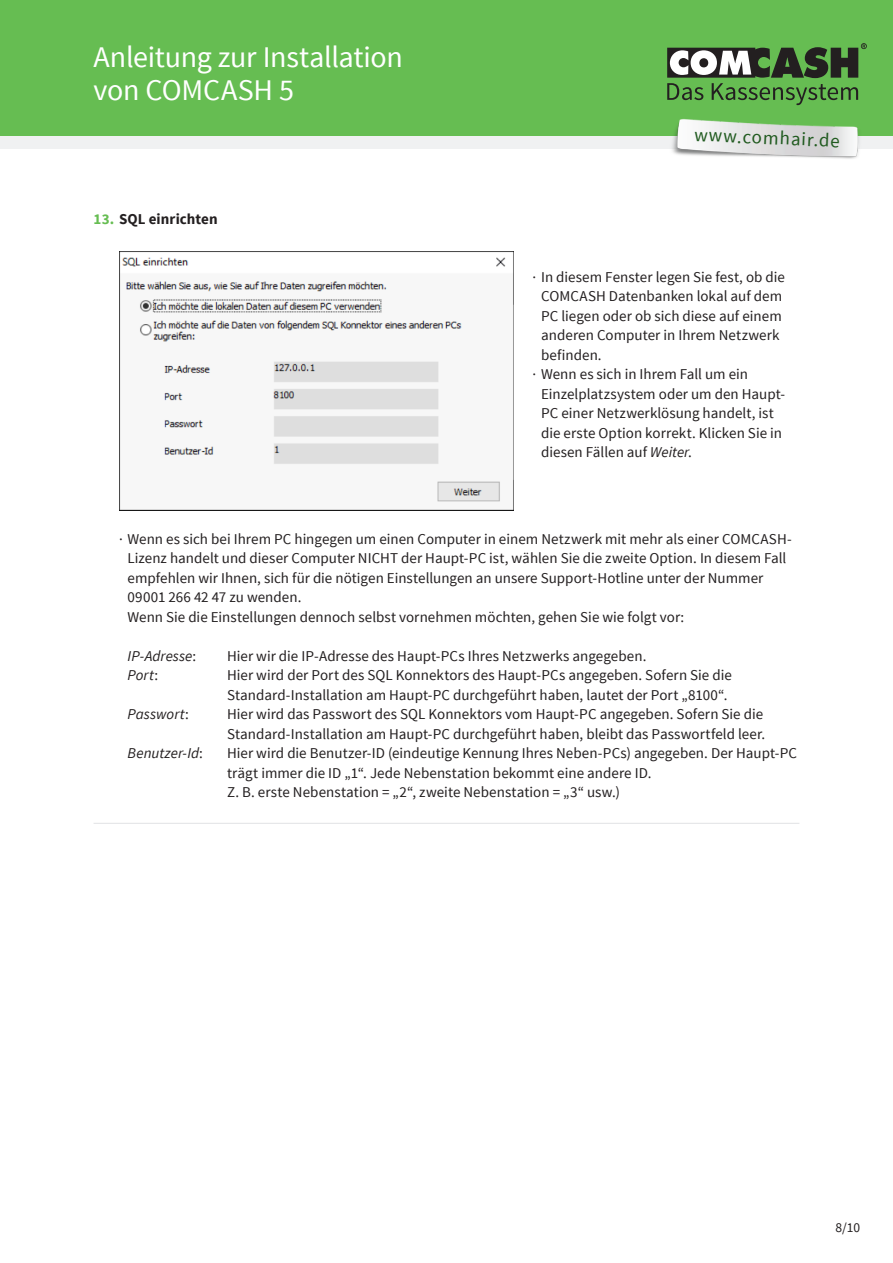
<style>
.page{position:relative;width:893px;height:1263px;background:#fff}
.page>*{position:absolute;margin:0;border:0;box-sizing:border-box;transform-origin:0 0}
.t1{font:30px/33px "Source Sans Pro";letter-spacing:-.01em;color:#fff}
.t2{font:18.9px "Source Sans Pro";color:#205a1f}
.t3{font:15px/19.5px "Source Sans Pro";color:#231f20}
.t4{font:italic 15px "Source Sans Pro";color:#231f20}
.t5{font:700 15px "Source Sans Pro";letter-spacing:.005em;color:#231f20}
.t6{font:13.5px "Source Sans Pro";color:#231f20}
.s1{color:#66bd52}
.s2{font-style:italic}
.s3{font-style:normal}
</style>
<div class="page">
<div style="left:0;top:0;width:893px;height:136px;background:#66bd52"></div>
<div style="left:0;top:136px;width:893px;height:13px;background:#f0f1f2"></div>
<img style="left:672px;top:119px;width:187px;height:40px">
<svg style="left:667px;top:43px;width:200px;height:62px"></svg>
<hr style="left:94px;top:823px;width:705px;height:1px;background:#e1e2e4">
<img style="left:119px;top:251px;width:395px;height:260px">
<h1 class="t1" style="left:94px;top:41px;width:311px">Anleitung zur Installation von COMCASH 5</h1>
<p class="t5" style="left:94px;top:209px;width:126px"><span class="s1">13.</span> SQL einrichten</p>
<p class="t2" style="left:695px;top:122px;width:147px;rotate:3deg">www.comhair.de</p>
<p class="t3" style="left:533px;top:267px;width:254px">· In diesem Fenster legen Sie fest, ob die</p>
<p class="t3" style="left:541px;top:287px;width:243px">COMCASH Datenbanken lokal auf dem</p>
<p class="t3" style="left:541px;top:306px;width:242px">PC liegen oder ob sich diese auf einem</p>
<p class="t3" style="left:541px;top:326px;width:240px">anderen Computer in Ihrem Netzwerk</p>
<p class="t3" style="left:541px;top:345px;width:62px">befinden.</p>
<p class="t3" style="left:533px;top:365px;width:217px">· Wenn es sich in Ihrem Fall um ein</p>
<p class="t3" style="left:541px;top:384px;width:246px">Einzelplatzsystem oder um den Haupt-</p>
<p class="t3" style="left:541px;top:404px;width:234px">PC einer Netzwerklösung handelt, ist</p>
<p class="t3" style="left:541px;top:423px;width:242px">die erste Option korrekt. Klicken Sie in</p>
<p class="t3" style="left:541px;top:443px;width:152px">diesen Fällen auf <span class="s2">Weiter</span>.</p>
<p class="t3" style="left:128px;top:529px;width:666px;text-indent:-9px">· Wenn es sich bei Ihrem PC hingegen um einen Computer in einem Netzwerk mit mehr als einer COMCASH-Lizenz handelt und dieser Computer NICHT der Haupt-PC ist, wählen Sie die zweite Option. In diesem Fall empfehlen wir Ihnen, sich für die nötigen Einstellungen an unsere Support-Hotline unter der Nummer 09001 266 42 47 zu wenden.<br>Wenn Sie die Einstellungen dennoch selbst vornehmen möchten, gehen Sie wie folgt vor:</p>
<p class="t4" style="left:128px;top:647px;width:70px">IP-Adresse<span class="s3">:</span></p>
<p class="t3" style="left:227px;top:646px;width:421px">Hier wir die IP-Adresse des Haupt-PCs Ihres Netzwerks angegeben.</p>
<p class="t4" style="left:128px;top:666px;width:32px">Port<span class="s3">:</span></p>
<p class="t3" style="left:227px;top:666px;width:506px">Hier wird der Port des SQL Konnektors des Haupt-PCs angegeben. Sofern Sie die<br>Standard-Installation am Haupt-PC durchgeführt haben, lautet der Port „8100“.</p>
<p class="t4" style="left:128px;top:705px;width:63px">Passwort<span class="s3">:</span></p>
<p class="t3" style="left:227px;top:705px;width:540px">Hier wird das Passwort des SQL Konnektors vom Haupt-PC angegeben. Sofern Sie die<br>Standard-Installation am Haupt-PC durchgeführt haben, bleibt das Passwortfeld leer.</p>
<p class="t4" style="left:128px;top:744px;width:77px">Benutzer-Id<span class="s3">:</span></p>
<p class="t3" style="left:227px;top:744px;width:571px">Hier wird die Benutzer-ID (eindeutige Kennung Ihres Neben-PCs) angegeben. Der Haupt-PC trägt immer die ID „1“. Jede Nebenstation bekommt eine andere ID.<br>Z. B. erste Nebenstation = „2“, zweite Nebenstation = „3“ usw.)</p>
<p class="t6" style="left:835px;top:1219px;width:26px">8/10</p>
</div>
